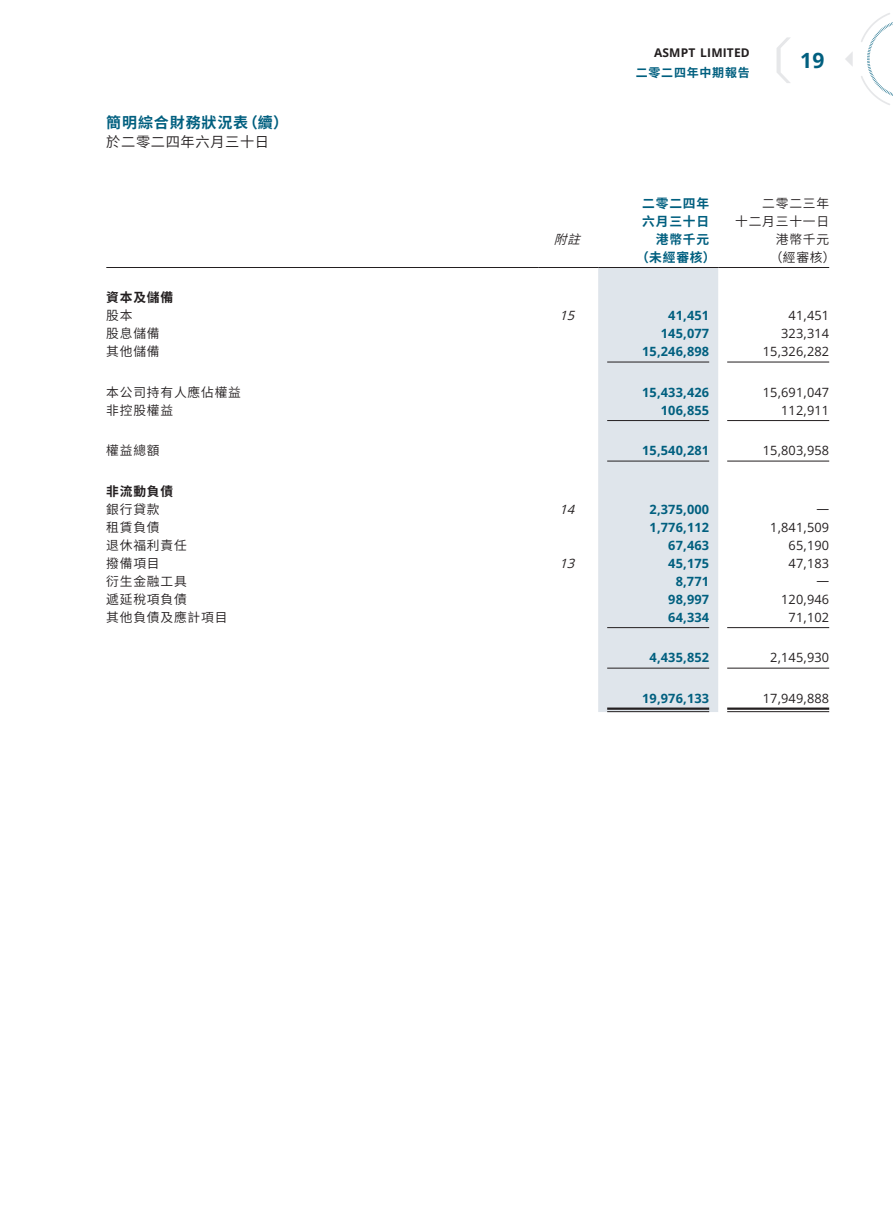
<style>
.page{position:relative;width:893px;height:1212px;background:#fff}
.page>*{position:absolute;margin:0;border:0;box-sizing:border-box;transform-origin:0 0}
.t1{font:700 21px "Open Sans";color:#005f7f}
.t2{font:700 15px "Source Han Sans SC";letter-spacing:.06em;color:#005f7f}
.t3{font:14.25px "Source Han Sans SC";letter-spacing:.045em;color:#231f20}
._01_Body_Text{font:700 12.75px "Open Sans";letter-spacing:.015em;color:#005f7f}
._01_Body_Text-2{font:12.75px "Open Sans";letter-spacing:.015em;color:#231f20}
._15_Table_Stub{font:12.75px "Source Han Sans SC";letter-spacing:.065em;color:#231f20}
._01_Body_Text-3{font:12.75px/18px "Source Han Sans SC";letter-spacing:.065em;color:#231f20;text-align:right}
._01_Body_Text-4{font:700 12.75px/18px "Source Han Sans SC";letter-spacing:.065em;color:#005f7f}
._15_Table_Stub-2{font:700 12.75px "Source Han Sans SC";letter-spacing:.065em;color:#231f20}
._01_Body_Text-5{font:italic 12.75px "Open Sans";color:#231f20}
._15_Table_Stub-3{font:italic 12.75px "Source Han Sans SC";color:#231f20}
.t4{font:700 12px "Open Sans";letter-spacing:.015em;color:#231f20}
.t5{font:700 12px "Source Han Sans SC";letter-spacing:.065em;color:#005f7f}
</style>
<div class="page">
<svg style="left:845px;top:52px;width:8px;height:14px"></svg>
<svg style="left:861px;top:13px;width:32px;height:92px"></svg>
<svg style="left:776px;top:37px;width:14px;height:46px"></svg>
<div style="left:598px;top:268px;width:120px;height:444px;background:#dfe5eb"></div>
<hr style="left:106px;top:267px;width:432px;height:1px;background:#231f20">
<hr style="left:538px;top:267px;width:60px;height:1px;background:#231f20">
<hr style="left:598px;top:267px;width:120px;height:1px;background:#231f20">
<hr style="left:718px;top:267px;width:111px;height:1px;background:#231f20">
<hr style="left:607px;top:362px;width:102px;height:1px;background:#231f20">
<hr style="left:727px;top:362px;width:102px;height:1px;background:#231f20">
<hr style="left:607px;top:420px;width:102px;height:1px;background:#231f20">
<hr style="left:727px;top:420px;width:102px;height:1px;background:#231f20">
<hr style="left:607px;top:461px;width:102px;height:1px;background:#231f20">
<hr style="left:727px;top:461px;width:102px;height:1px;background:#231f20">
<hr style="left:607px;top:627px;width:102px;height:1px;background:#231f20">
<hr style="left:727px;top:627px;width:102px;height:1px;background:#231f20">
<hr style="left:607px;top:668px;width:102px;height:1px;background:#231f20">
<hr style="left:727px;top:668px;width:102px;height:1px;background:#231f20">
<hr style="left:607px;top:707px;width:102px;height:3px;background:#231f20">
<hr style="left:607px;top:711px;width:102px;height:1px;background:#231f20">
<hr style="left:727px;top:707px;width:102px;height:3px;background:#231f20">
<hr style="left:727px;top:711px;width:102px;height:1px;background:#231f20">
<p class="t2" style="left:106px;top:114px;width:183px">簡明綜合財務狀況表（續）</p>
<p class="t3" style="left:106px;top:134px;width:164px">於二零二四年六月三十日</p>
<p class="t4" style="left:654px;top:45px;width:97px">ASMPT LIMITED</p>
<p class="t5" style="left:636px;top:66px;width:116px">二零二四年中期報告</p>
<h1 class="t1" style="left:800px;top:46px;width:26px">19</h1>
<p class="_01_Body_Text-4" style="left:642px;top:194px;width:68px">二零二四年六月三十日</p>
<p class="_01_Body_Text-3" style="left:735px;top:194px;width:96px">二零二三年<br>十二月三十一日</p>
<p class="_15_Table_Stub-3" style="left:554px;top:232px;width:38px">附註</p>
<p class="_01_Body_Text-4" style="left:656px;top:230px;width:55px">港幣千元</p>
<p class="_01_Body_Text-3" style="left:776px;top:230px;width:55px">港幣千元</p>
<p class="_01_Body_Text-4" style="left:636px;top:248px;width:81px">（未經審核）</p>
<p class="_01_Body_Text-3" style="left:770px;top:248px;width:67px">（經審核）</p>
<p class="_15_Table_Stub-2" style="left:106px;top:290px;width:68px">資本及儲備</p>
<p class="_15_Table_Stub" style="left:106px;top:308px;width:28px">股本</p>
<p class="_01_Body_Text-5" style="left:559px;top:307px;width:21px">15</p>
<p class="_01_Body_Text" style="left:668px;top:307px;width:42px">41,451</p>
<p class="_01_Body_Text-2" style="left:789px;top:307px;width:42px">41,451</p>
<p class="_15_Table_Stub" style="left:106px;top:326px;width:55px">股息儲備</p>
<p class="_01_Body_Text" style="left:661px;top:325px;width:50px">145,077</p>
<p class="_01_Body_Text-2" style="left:781px;top:325px;width:50px">323,314</p>
<p class="_15_Table_Stub" style="left:106px;top:344px;width:55px">其他儲備</p>
<p class="_01_Body_Text" style="left:642px;top:343px;width:69px">15,246,898</p>
<p class="_01_Body_Text-2" style="left:763px;top:343px;width:68px">15,326,282</p>
<p class="_15_Table_Stub" style="left:106px;top:385px;width:136px">本公司持有人應佔權益</p>
<p class="_01_Body_Text" style="left:642px;top:383px;width:69px">15,433,426</p>
<p class="_01_Body_Text-2" style="left:763px;top:383px;width:68px">15,691,047</p>
<p class="_15_Table_Stub" style="left:106px;top:403px;width:68px">非控股權益</p>
<p class="_01_Body_Text" style="left:661px;top:401px;width:50px">106,855</p>
<p class="_01_Body_Text-2" style="left:781px;top:401px;width:50px">112,911</p>
<p class="_15_Table_Stub" style="left:106px;top:443px;width:55px">權益總額</p>
<p class="_01_Body_Text" style="left:642px;top:442px;width:69px">15,540,281</p>
<p class="_01_Body_Text-2" style="left:763px;top:442px;width:68px">15,803,958</p>
<p class="_15_Table_Stub-2" style="left:106px;top:484px;width:68px">非流動負債</p>
<p class="_15_Table_Stub" style="left:106px;top:502px;width:55px">銀行貸款</p>
<p class="_01_Body_Text-5" style="left:559px;top:500px;width:21px">14</p>
<p class="_01_Body_Text" style="left:650px;top:500px;width:61px">2,375,000</p>
<p class="_01_Body_Text-2" style="left:816px;top:499px;width:14px">—</p>
<p class="_15_Table_Stub" style="left:106px;top:520px;width:55px">租賃負債</p>
<p class="_01_Body_Text" style="left:650px;top:518px;width:61px">1,776,112</p>
<p class="_01_Body_Text-2" style="left:770px;top:518px;width:60px">1,841,509</p>
<p class="_15_Table_Stub" style="left:106px;top:538px;width:82px">退休福利責任</p>
<p class="_01_Body_Text" style="left:668px;top:536px;width:42px">67,463</p>
<p class="_01_Body_Text-2" style="left:789px;top:536px;width:42px">65,190</p>
<p class="_15_Table_Stub" style="left:106px;top:556px;width:55px">撥備項目</p>
<p class="_01_Body_Text-5" style="left:559px;top:554px;width:21px">13</p>
<p class="_01_Body_Text" style="left:668px;top:554px;width:42px">45,175</p>
<p class="_01_Body_Text-2" style="left:789px;top:554px;width:42px">47,183</p>
<p class="_15_Table_Stub" style="left:106px;top:574px;width:82px">衍生金融工具</p>
<p class="_01_Body_Text" style="left:676px;top:572px;width:35px">8,771</p>
<p class="_01_Body_Text-2" style="left:816px;top:571px;width:14px">—</p>
<p class="_15_Table_Stub" style="left:106px;top:592px;width:82px">遞延稅項負債</p>
<p class="_01_Body_Text" style="left:668px;top:590px;width:42px">98,997</p>
<p class="_01_Body_Text-2" style="left:781px;top:590px;width:50px">120,946</p>
<p class="_15_Table_Stub" style="left:106px;top:610px;width:123px">其他負債及應計項目</p>
<p class="_01_Body_Text" style="left:668px;top:608px;width:42px">64,334</p>
<p class="_01_Body_Text-2" style="left:789px;top:608px;width:42px">71,102</p>
<p class="_01_Body_Text" style="left:650px;top:649px;width:61px">4,435,852</p>
<p class="_01_Body_Text-2" style="left:770px;top:649px;width:60px">2,145,930</p>
<p class="_01_Body_Text" style="left:642px;top:690px;width:69px">19,976,133</p>
<p class="_01_Body_Text-2" style="left:763px;top:690px;width:68px">17,949,888</p>
</div>
